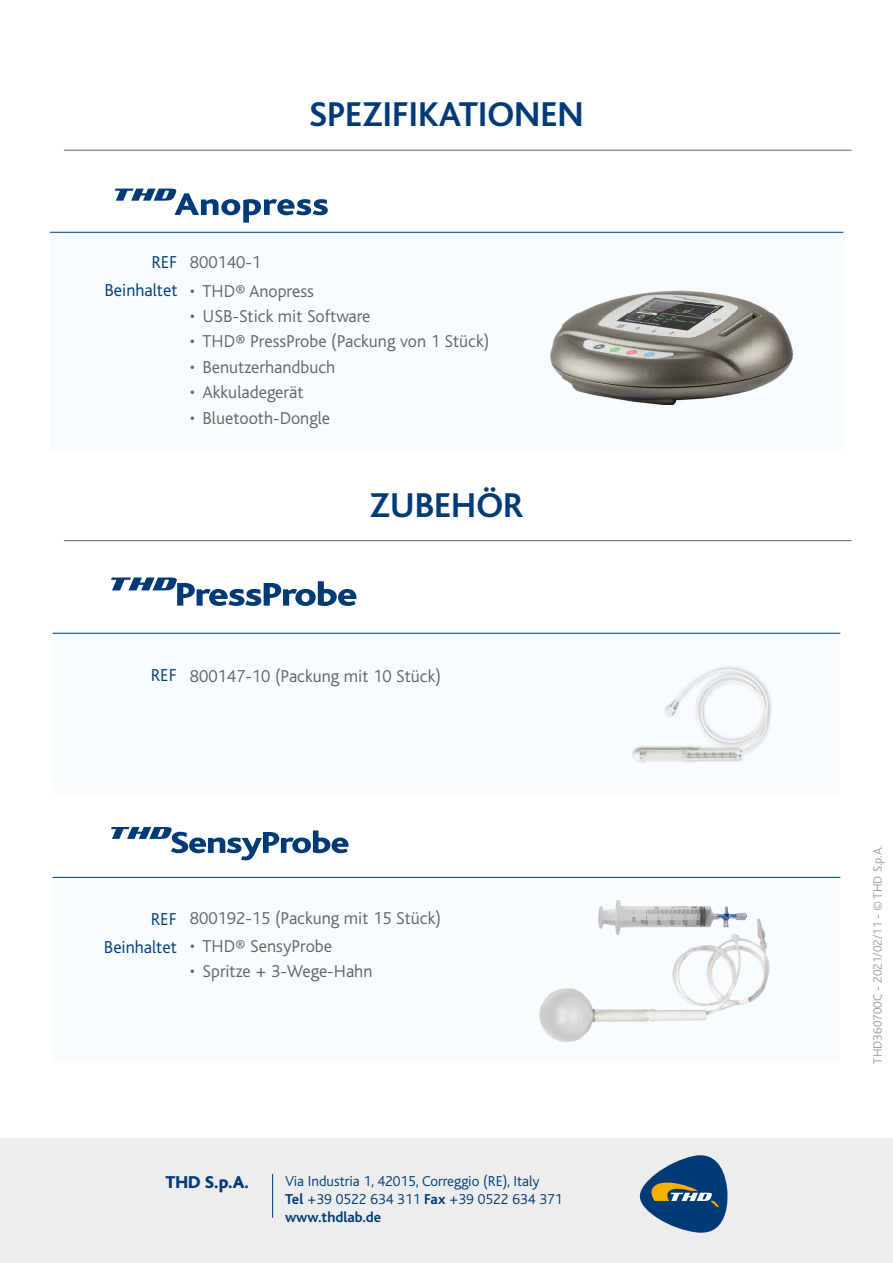
<style>
.page{position:relative;width:893px;height:1263px;background:#fff}
.page>*{position:absolute;margin:0;border:0;box-sizing:border-box;transform-origin:0 0}
.t1{font:700 36px "Bliss";color:#003b77}
.t2{font:300 18px "Bliss";color:#646463}
.t3{font:300 18px/28.2px "Bliss";color:#003b77;text-align:right}
.t4{font:800 18px "Bliss";color:#003b77}
.t5{font:300 15px/18px "Bliss";color:#003b77}
.t6{font:300 12.75px "Bliss";color:#9d9d9d}
.s1{font-weight:700}
</style>
<div class="page">
<div style="left:53px;top:633px;width:787px;height:160px;background:#f7fcff"></div>
<div style="left:53px;top:877px;width:787px;height:183px;background:#f7fcff"></div>
<hr style="left:53px;top:633px;width:787px;height:1px;background:#003b77">
<hr style="left:53px;top:877px;width:787px;height:1px;background:#003b77">
<div style="left:50px;top:232px;width:793px;height:219px;background:#f7fcff"></div>
<hr style="left:50px;top:232px;width:793px;height:1px;background:#003b77">
<svg style="left:111px;top:827px;width:238px;height:33px"></svg>
<svg style="left:111px;top:577px;width:245px;height:29px"></svg>
<img style="left:632px;top:666px;width:139px;height:97px">
<img style="left:539px;top:988px;width:42px;height:54px">
<img style="left:581px;top:915px;width:48px;height:123px">
<img style="left:629px;top:960px;width:48px;height:62px">
<img style="left:677px;top:942px;width:48px;height:79px">
<img style="left:725px;top:915px;width:45px;height:94px">
<img style="left:599px;top:901px;width:147px;height:33px">
<img style="left:550px;top:290px;width:244px;height:115px">
<svg style="left:115px;top:189px;width:213px;height:34px"></svg>
<hr style="left:64px;top:150px;width:787px;height:1px;background:#646463">
<hr style="left:64px;top:540px;width:787px;height:1px;background:#646463">
<div style="left:0;top:1138px;width:893px;height:125px;background:#ededed"></div>
<svg style="left:640px;top:1155px;width:87px;height:78px"></svg>
<hr style="left:272px;top:1174px;width:1px;height:44px;background:#003b77">
<h1 class="t1" style="left:309px;top:96px;width:276px">SPEZIFIKATIONEN</h1>
<p class="t3" style="left:104px;top:248px;width:75px">REF<br>Beinhaltet</p>
<p class="t2" style="left:190px;top:253px;width:73px">800140-1</p>
<p class="t2" style="left:190px;top:281px;width:126px">• THD® Anopress</p>
<p class="t2" style="left:190px;top:307px;width:182px">• USB-Stick mit Software</p>
<p class="t2" style="left:190px;top:332px;width:301px">• THD® PressProbe (Packung von 1 Stück)</p>
<p class="t2" style="left:190px;top:357px;width:147px">• Benutzerhandbuch</p>
<p class="t2" style="left:190px;top:383px;width:115px">• Akkuladegerät</p>
<p class="t2" style="left:190px;top:408px;width:142px">• Bluetooth-Dongle</p>
<h1 class="t1" style="left:370px;top:486px;width:155px">ZUBEHÖR</h1>
<p class="t3" style="left:151px;top:661px;width:28px">REF</p>
<p class="t2" style="left:190px;top:666px;width:253px">800147-10 (Packung mit 10 Stück)</p>
<p class="t3" style="left:104px;top:905px;width:75px">REF<br>Beinhaltet</p>
<p class="t2" style="left:190px;top:908px;width:253px">800192-15 (Packung mit 15 Stück)</p>
<p class="t2" style="left:190px;top:936px;width:144px">• THD® SensyProbe</p>
<p class="t2" style="left:190px;top:962px;width:184px">• Spritze + 3-Wege-Hahn</p>
<p class="t4" style="left:165px;top:1172px;width:85px">THD S.p.A.</p>
<p class="t5" style="left:285px;top:1172px;width:279px">Via Industria 1, 42015, Correggio (RE), Italy<br><span class="s1">Tel</span> +39 0522 634 311 <span class="s1">Fax</span> +39 0522 634 371 <span class="s1">www.thdlab.de</span></p>
<p class="t6" style="left:871px;top:1063px;width:220px;rotate:-90deg">THD360700C - 2021/02/11 - © THD S.p.A.</p>
</div>
